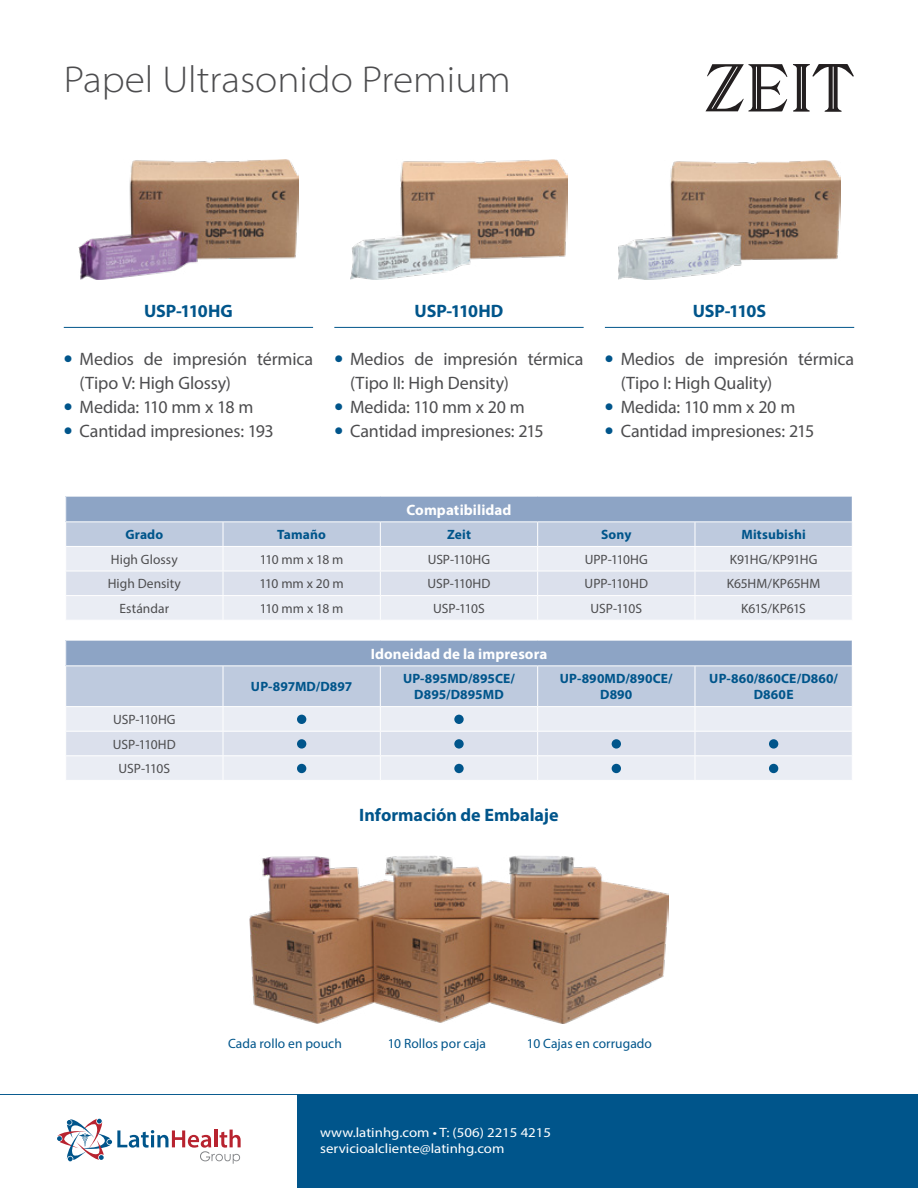
<style>
.page{position:relative;width:918px;height:1188px;background:#fff}
.page>*{position:absolute;margin:0;border:0;box-sizing:border-box;transform-origin:0 0}
.t1{font:300 semi-expanded 37.5px "Myriad Pro";color:#4d4d4f}
.t2{font:18px/24px "Myriad Pro";letter-spacing:-.01em;color:#4d4d4f}
.t3{font:700 18px "Myriad Pro";color:#00558b}
.t4{font:700 15px "Myriad Pro";letter-spacing:.005em;color:#fff}
.t5{font:13.5px/24.6px "Myriad Pro";letter-spacing:-.005em;color:#4d4d4f;text-align:center}
.t6{font:700 13.5px/16.2px "Myriad Pro";letter-spacing:.01em;color:#00558b;text-align:center}
.t7{font:13.5px/16.2px "Myriad Pro";color:#fff;scale:1.1 1}
.t8{font:13.5px "Myriad Pro";letter-spacing:.005em;color:#00558b}
.t9{font:13.5px "Myriad Pro";letter-spacing:-.05em;color:#4d4d4f}
.s1{font-weight:900;font-size:24px;color:#00558b}
</style>
<div class="page">
<div style="left:298px;top:1094px;width:620px;height:94px;background:#00558b"></div>
<svg style="left:57px;top:1118px;width:184px;height:46px"></svg>
<hr style="left:0;top:1094px;width:918px;height:1px;background:#00558b">
<svg style="left:65px;top:497px;width:787px;height:123px;background:#cdd6e5"></svg>
<svg style="left:65px;top:641px;width:787px;height:139px;background:#cbd4e4"></svg>
<div style="left:297px;top:715px;width:9px;height:9px;background:#00558b;border-radius:50%"></div>
<div style="left:454px;top:715px;width:10px;height:9px;background:#00558b;border-radius:50%"></div>
<div style="left:297px;top:739px;width:9px;height:10px;background:#00558b;border-radius:50%"></div>
<svg style="left:454px;top:739px;width:10px;height:10px"></svg>
<div style="left:612px;top:739px;width:9px;height:10px;background:#00558b;border-radius:50%"></div>
<div style="left:769px;top:739px;width:9px;height:10px;background:#00558b;border-radius:50%"></div>
<div style="left:297px;top:764px;width:9px;height:9px;background:#00558b;border-radius:50%"></div>
<div style="left:454px;top:764px;width:10px;height:9px;background:#00558b;border-radius:50%"></div>
<div style="left:612px;top:764px;width:9px;height:9px;background:#00558b;border-radius:50%"></div>
<div style="left:769px;top:764px;width:9px;height:9px;background:#00558b;border-radius:50%"></div>
<img style="left:78px;top:160px;width:221px;height:120px">
<img style="left:350px;top:160px;width:218px;height:120px">
<img style="left:619px;top:160px;width:222px;height:120px">
<img style="left:250px;top:856px;width:418px;height:168px">
<svg style="left:705px;top:64px;width:149px;height:48px"></svg>
<hr style="left:64px;top:327px;width:249px;height:1px;background:#00558b">
<hr style="left:334px;top:327px;width:250px;height:1px;background:#00558b">
<hr style="left:605px;top:327px;width:249px;height:1px;background:#00558b">
<h1 class="t1" style="left:64px;top:57px;width:449px">Papel Ultrasonido Premium</h1>
<p class="t3" style="left:144px;top:299px;width:90px">USP-110HG</p>
<p class="t3" style="left:415px;top:299px;width:90px">USP-110HD</p>
<p class="t3" style="left:693px;top:299px;width:75px">USP-110S</p>
<p class="t2" style="left:80px;top:347px;width:235px;text-indent:-16px"><span class="s1">•</span> Medios de impresión térmica (Tipo V: High Glossy)</p>
<p class="t2" style="left:64px;top:395px;width:191px"><span class="s1">•</span> Medida: 110 mm x 18 m</p>
<p class="t2" style="left:64px;top:419px;width:211px"><span class="s1">•</span> Cantidad impresiones: 193</p>
<p class="t2" style="left:350px;top:347px;width:235px;text-indent:-16px"><span class="s1">•</span> Medios de impresión térmica (Tipo II: High Density)</p>
<p class="t2" style="left:334px;top:395px;width:192px"><span class="s1">•</span> Medida: 110 mm x 20 m</p>
<p class="t2" style="left:334px;top:419px;width:211px"><span class="s1">•</span> Cantidad impresiones: 215</p>
<p class="t2" style="left:621px;top:347px;width:235px;text-indent:-16px"><span class="s1">•</span> Medios de impresión térmica (Tipo I: High Quality)</p>
<p class="t2" style="left:605px;top:395px;width:192px"><span class="s1">•</span> Medida: 110 mm x 20 m</p>
<p class="t2" style="left:605px;top:419px;width:211px"><span class="s1">•</span> Cantidad impresiones: 215</p>
<p class="t4" style="left:406px;top:500px;width:107px">Compatibilidad</p>
<p class="t6" style="left:125px;top:526px;width:39px">Grado</p>
<p class="t6" style="left:277px;top:526px;width:50px">Tamaño</p>
<p class="t6" style="left:447px;top:526px;width:25px">Zeit</p>
<p class="t6" style="left:601px;top:526px;width:32px">Sony</p>
<p class="t6" style="left:741px;top:526px;width:66px">Mitsubishi</p>
<p class="t5" style="left:111px;top:547px;width:68px">High Glossy</p>
<p class="t5" style="left:260px;top:547px;width:85px">110 mm x 18 m</p>
<p class="t5" style="left:428px;top:547px;width:64px">USP-110HG</p>
<p class="t5" style="left:585px;top:547px;width:65px">UPP-110HG</p>
<p class="t5" style="left:730px;top:547px;width:89px">K91HG/KP91HG</p>
<p class="t5" style="left:108px;top:571px;width:75px">High Density</p>
<p class="t5" style="left:260px;top:571px;width:86px">110 mm x 20 m</p>
<p class="t5" style="left:428px;top:571px;width:64px">USP-110HD</p>
<p class="t5" style="left:585px;top:571px;width:65px">UPP-110HD</p>
<p class="t5" style="left:727px;top:571px;width:95px">K65HM/KP65HM</p>
<p class="t5" style="left:120px;top:596px;width:51px">Estándar</p>
<p class="t5" style="left:260px;top:596px;width:85px">110 mm x 18 m</p>
<p class="t5" style="left:433px;top:596px;width:53px">USP-110S</p>
<p class="t5" style="left:591px;top:596px;width:53px">USP-110S</p>
<p class="t9" style="left:741px;top:600px;width:66px">K61S/KP61S</p>
<p class="t4" style="left:371px;top:644px;width:178px">Idoneidad de la impresora</p>
<p class="t6" style="left:251px;top:678px;width:103px">UP-897MD/D897</p>
<p class="t6" style="left:403px;top:670px;width:113px">UP-895MD/895CE/<br>D895/D895MD</p>
<p class="t6" style="left:560px;top:670px;width:114px">UP-890MD/890CE/<br>D890</p>
<p class="t6" style="left:709px;top:670px;width:130px">UP-860/860CE/D860/<br>D860E</p>
<p class="t5" style="left:113px;top:707px;width:64px">USP-110HG<br>USP-110HD<br>USP-110S</p>
<p class="t3" style="left:359px;top:803px;width:201px">Información de Embalaje</p>
<p class="t8" style="left:228px;top:1035px;width:115px">Cada rollo en pouch</p>
<p class="t8" style="left:388px;top:1035px;width:100px">10 Rollos por caja</p>
<p class="t8" style="left:527px;top:1035px;width:127px">10 Cajas en corrugado</p>
<p class="t7" style="left:320px;top:1124px;width:211px">www.latinhg.com • T: (506) 2215 4215 servicioalcliente@latinhg.com</p>
</div>
